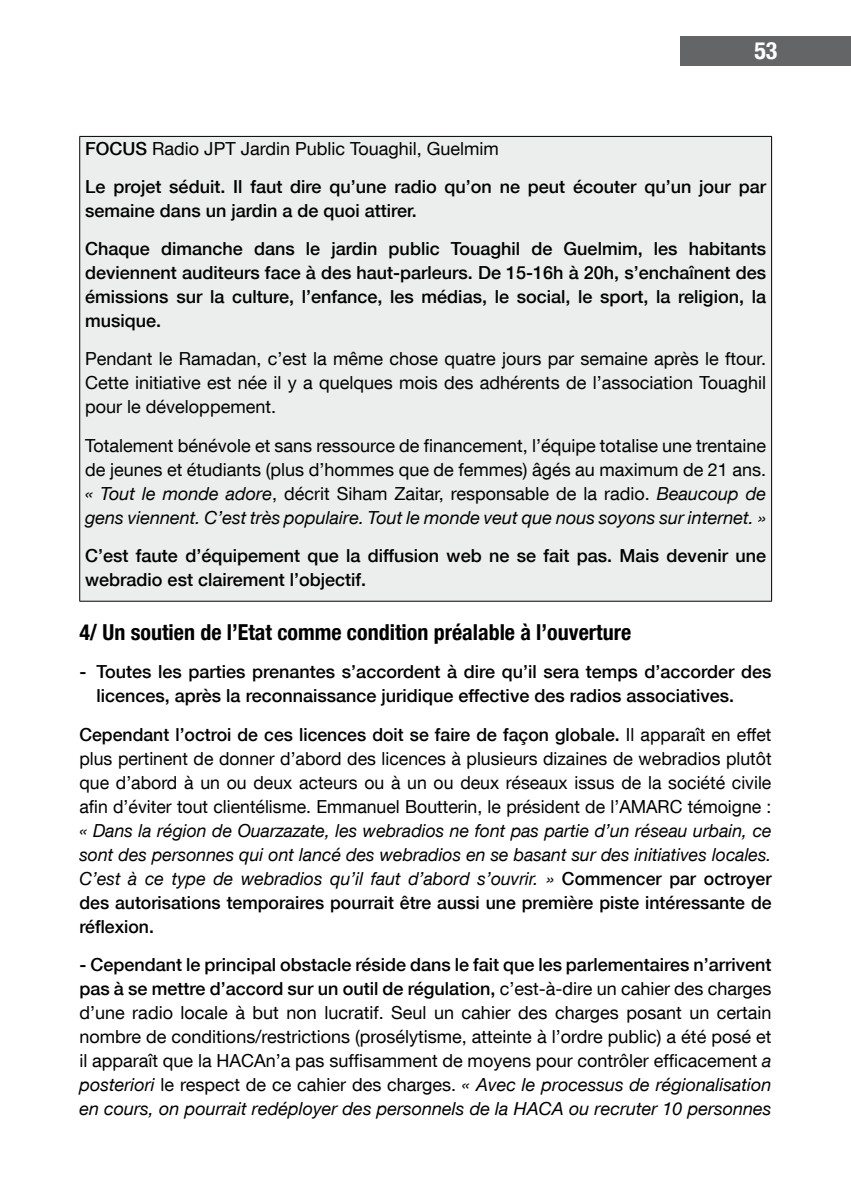
<style>
.page{position:relative;width:851px;height:1191px;background:#fff}
.page>*{position:absolute;margin:0;border:0;box-sizing:border-box;transform-origin:0 0}
.t1{font:700 condensed 24px "Helvetica Neue LT Com";color:#fff}
.t2{font:700 condensed 22px "Helvetica Neue LT Com";color:#000}
.t3{font:18px/24px "Helvetica Neue LT Com";color:#000;text-align:justify}
.t4{font:500 18px/24px "Helvetica Neue LT Com";color:#000}
.t5{font:italic 18px/24px "Helvetica Neue LT Com";color:#000;text-align:justify}
.s1{font-weight:400}
.s2{font-style:italic}
.s3{font-weight:500}
.s4{font-weight:500;font-style:normal}
</style>
<div class="page">
<div style="left:680px;top:36px;width:170px;height:29px;background:#646567"></div>
<div style="left:80px;top:136px;width:691px;height:465px;background:#eceded"></div>
<hr style="left:79px;top:136px;width:692px;height:1px;background:#000">
<hr style="left:79px;top:137px;width:1px;height:464px;background:#000">
<hr style="left:771px;top:137px;width:1px;height:464px;background:#000">
<hr style="left:79px;top:601px;width:692px;height:1px;background:#000">
<h1 class="t1" style="left:754px;top:36px;width:25px">53</h1>
<p class="t4" style="left:85px;top:129px;width:682px;line-height:38.2px">FOCUS <span class="s1">Radio JPT Jardin Public Touaghil, Guelmim<br></span>Le projet séduit. Il faut dire qu’une radio qu’on ne peut écouter qu’un jour par</p>
<p class="t4" style="left:85px;top:191px;width:682px;line-height:38.2px">semaine dans un jardin a de quoi attirer.<br>Chaque dimanche dans le jardin public Touaghil de Guelmim, les habitants</p>
<p class="t4" style="left:85px;top:260px;width:682px;text-align:justify">deviennent auditeurs face à des haut-parleurs. De 15-16h à 20h, s’enchaînent des émissions sur la culture, l’enfance, les médias, le social, le sport, la religion, la musique.</p>
<p class="t3" style="left:85px;top:346px;width:682px">Pendant le Ramadan, c’est la même chose quatre jours par semaine après le ftour.<br>Cette initiative est née il y a quelques mois des adhérents de l’association Touaghil pour le développement.</p>
<p class="t3" style="left:85px;top:433px;width:682px">Totalement bénévole et sans ressource de financement, l’équipe totalise une trentaine de jeunes et étudiants (plus d’hommes que de femmes) âgés au maximum de 21 ans. <span class="s2">« Tout le monde adore</span>, décrit Siham Zaitar, responsable de la radio. <span class="s2">Beaucoup de gens viennent. C’est très populaire. Tout le monde veut que nous soyons sur internet. »</span></p>
<p class="t4" style="left:85px;top:543px;width:682px">C’est faute d’équipement que la diffusion web ne se fait pas. Mais devenir une webradio est clairement l’objectif.</p>
<p class="t2" style="left:79px;top:619px;width:553px">4/ Un soutien de l’Etat comme condition préalable à l’ouverture</p>
<p class="t4" style="left:96px;top:660px;width:676px;text-indent:-17px">- Toutes les parties prenantes s’accordent à dire qu’il sera temps d’accorder des licences, après la reconnaissance juridique effective des radios associatives.</p>
<p class="t3" style="left:79px;top:721px;width:693px"><span class="s3">Cependant l’octroi de ces licences doit se faire de façon globale.</span> Il apparaît en effet plus pertinent de donner d’abord des licences à plusieurs dizaines de webradios plutôt que d’abord à un ou deux acteurs ou à un ou deux réseaux issus de la société civile afin d’éviter tout clientélisme. Emmanuel Boutterin, le président de l’AMARC témoigne :</p>
<p class="t5" style="left:79px;top:817px;width:693px">« Dans la région de Ouarzazate, les webradios ne font pas partie d’un réseau urbain, ce sont des personnes qui ont lancé des webradios en se basant sur des initiatives locales.<br>C’est à ce type de webradios qu’il faut d’abord s’ouvrir. » <span class="s4">Commencer par octroyer des autorisations temporaires pourrait être aussi une première piste intéressante de réflexion.</span></p>
<p class="t3" style="left:79px;top:952px;width:693px"><span class="s3">- Cependant le principal obstacle réside dans le fait que les parlementaires n’arrivent pas à se mettre d’accord sur un outil de régulation,</span> c’est-à-dire un cahier des charges d’une radio locale à but non lucratif. Seul un cahier des charges posant un certain nombre de conditions/restrictions (prosélytisme, atteinte à l’ordre public) a été posé et il apparaît que la HACAn’a pas suffisamment de moyens pour contrôler efficacement <span class="s2">a posteriori</span> le respect de ce cahier des charges. <span class="s2">« Avec le processus de régionalisation en cours, on pourrait redéployer des personnels de la HACA ou recruter 10 personnes</span></p>
</div>
